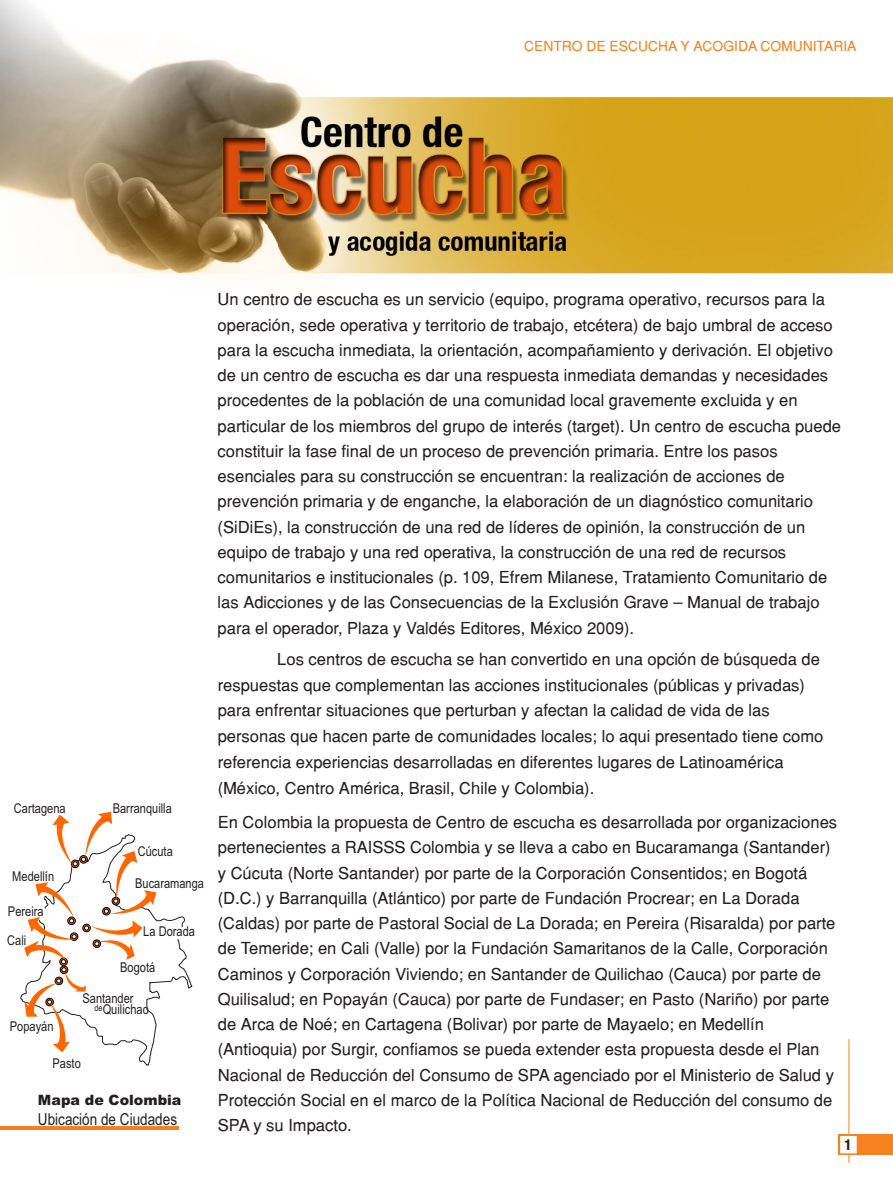
<style>
.page{position:relative;width:893px;height:1190px;background:#fff}
.page>*{position:absolute;margin:0;border:0;box-sizing:border-box;transform-origin:0 0}
.t1{font:16.5px/25.2px "Helvetica";color:#231f20}
.t2{font:16.5px "Arial Narrow";color:#231f20}
.t3{font:700 condensed 15px "Helvetica Neue";color:#231f20}
.t4{font:900 14.25px "Arial";color:#231f20}
.t5{font:13.8px "Helvetica";color:#f5821f}
.t6{font:13.5px/10.9px "Arial Narrow";color:#231f20}
.t7{font:8.85px "Arial Narrow";color:#231f20}
</style>
<div class="page">
<img style="left:1px;top:0;width:891px;height:279px">
<svg style="left:0;top:1126px;width:179px;height:3px"></svg>
<hr style="left:848px;top:1039px;width:1px;height:124px;background:#f5821f">
<div style="left:838px;top:1134px;width:55px;height:21px;background:#f5821f"></div>
<svg style="left:840px;top:1136px;width:17px;height:17px"></svg>
<svg style="left:20px;top:811px;width:173px;height:255px"></svg>
<p class="t5" style="left:524px;top:40px;width:334px">CENTRO DE ESCUCHA Y ACOGIDA COMUNITARIA</p>
<p class="t6" style="left:14px;top:804px;width:53px">Cartagena</p>
<p class="t6" style="left:113px;top:804px;width:61px">Barranquilla</p>
<p class="t6" style="left:138px;top:847px;width:37px">Cúcuta</p>
<p class="t6" style="left:135px;top:879px;width:70px">Bucaramanga</p>
<p class="t6" style="left:12px;top:871px;width:43px">Medellín</p>
<p class="t6" style="left:8px;top:906px;width:37px">Pereira</p>
<p class="t6" style="left:7px;top:936px;width:21px">Cali</p>
<p class="t6" style="left:10px;top:1022px;width:45px">Popayán</p>
<p class="t6" style="left:143px;top:927px;width:53px">La Dorada</p>
<p class="t6" style="left:120px;top:962px;width:37px">Bogotá</p>
<p class="t6" style="left:103px;top:994px;width:48px;text-indent:-20px">Santander<br>Quilichao</p>
<p class="t7" style="left:94px;top:1004px;width:10px">de</p>
<p class="t6" style="left:52px;top:1059px;width:30px">Pasto</p>
<p class="t4" style="left:38px;top:1094px;width:145px">Mapa de Colombia</p>
<p class="t2" style="left:38px;top:1112px;width:141px">Ubicación de Ciudades</p>
<p class="t1" style="left:217px;top:288px;width:625px">Un centro de escucha es un servicio (equipo, programa operativo, recursos para la operación, sede operativa y territorio de trabajo, etcétera) de bajo umbral de acceso para la escucha inmediata, la orientación, acompañamiento y derivación. El objetivo de un centro de escucha es dar una respuesta inmediata demandas y necesidades procedentes de la población de una comunidad local gravemente excluida y en particular de los miembros del grupo de interés (target). Un centro de escucha puede constituir la fase final de un proceso de prevención primaria. Entre los pasos esenciales para su construcción se encuentran: la realización de acciones de prevención primaria y de enganche, la elaboración de un diagnóstico comunitario (SiDiEs), la construcción de una red de líderes de opinión, la construcción de un equipo de trabajo y una red operativa, la construcción de una red de recursos comunitarios e institucionales (p. 109, Efrem Milanese, Tratamiento Comunitario de las Adicciones y de las Consecuencias de la Exclusión Grave – Manual de trabajo para el operador, Plaza y Valdés Editores, México 2009).</p>
<p class="t1" style="left:218px;top:648px;width:607px;line-height:25.7px;text-indent:60px">Los centros de escucha se han convertido en una opción de búsqueda de respuestas que complementan las acciones institucionales (públicas y privadas) para enfrentar situaciones que perturban y afectan la calidad de vida de las personas que hacen parte de comunidades locales; lo aqui presentado tiene como referencia experiencias desarrolladas en diferentes lugares de Latinoamérica (México, Centro América, Brasil, Chile y Colombia).</p>
<p class="t1" style="left:218px;top:811px;width:621px">En Colombia la propuesta de Centro de escucha es desarrollada por organizaciones pertenecientes a RAISSS Colombia y se lleva a cabo en Bucaramanga (Santander) y Cúcuta (Norte Santander) por parte de la Corporación Consentidos; en Bogotá (D.C.) y Barranquilla (Atlántico) por parte de Fundación Procrear; en La Dorada (Caldas) por parte de Pastoral Social de La Dorada; en Pereira (Risaralda) por parte de Temeride; en Cali (Valle) por la Fundación Samaritanos de la Calle, Corporación Caminos y Corporación Viviendo; en Santander de Quilichao (Cauca) por parte de Quilisalud; en Popayán (Cauca) por parte de Fundaser; en Pasto (Nariño) por parte de Arca de Noé; en Cartagena (Bolivar) por parte de Mayaelo; en Medellín (Antioquia) por Surgir, confiamos se pueda extender esta propuesta desde el Plan Nacional de Reducción del Consumo de SPA agenciado por el Ministerio de Salud y Protección Social en el marco de la Política Nacional de Reducción del consumo de SPA y su Impacto.</p>
<p class="t3" style="left:844px;top:1139px;width:9px">1</p>
</div>
